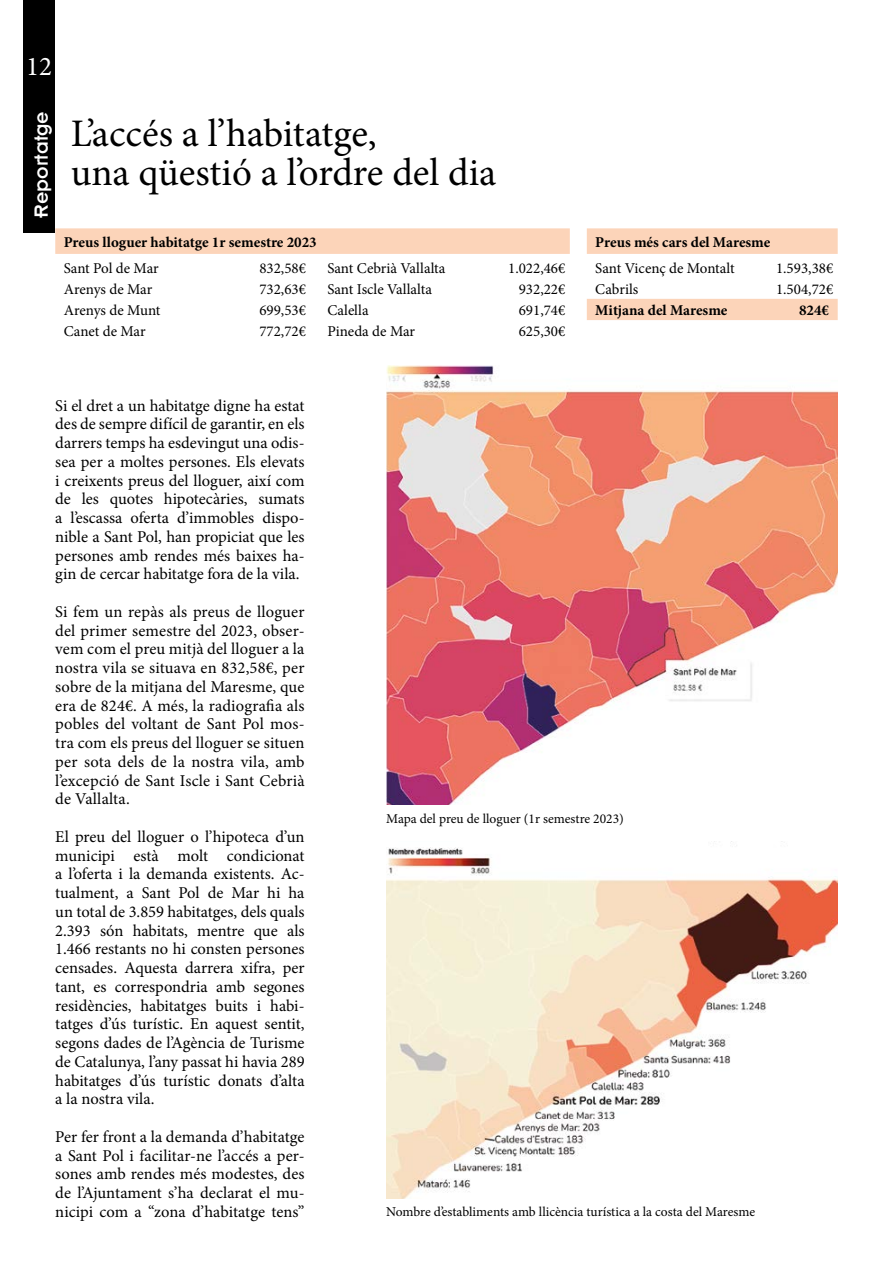
<style>
.page{position:relative;width:893px;height:1263px;background:#fff}
.page>*{position:absolute;margin:0;border:0;box-sizing:border-box;transform-origin:0 0}
._1_1{font:39px/39px "Minion Pro";color:#000}
.Paginació_Blanc{font:27px "Minion Pro";color:#fff}
.Títol_Secció_Vertical{font:21px "Insignia A";color:#fff}
.TEXT_GRAL{font:16.5px/18.8px "Minion Pro";color:#000;text-align:justify}
.TEXT_GRAL-2{font:15px "Minion Pro";color:#000}
.TEXT_GRAL-3{font:700 15px "Minion Pro";color:#000}
.PEU_FOTO_ESQ{font:13.5px "Minion Pro";color:#000}
</style>
<div class="page">
<div style="left:24px;top:0;width:31px;height:232px;background:#000"></div>
<img style="left:386px;top:366px;width:452px;height:438px">
<img style="left:386px;top:847px;width:452px;height:351px">
<svg style="left:55px;top:228px;width:783px;height:92px"></svg>
<p class="Paginació_Blanc" style="left:26px;top:48px;width:27px">12</p>
<p class="Títol_Secció_Vertical" style="left:30px;top:218px;width:108px;rotate:-90deg">Reportatge</p>
<p class="_1_1" style="left:71px;top:115px;width:427px">L’accés a l’habitatge,<br>una qüestió a l’ordre del dia</p>
<p class="TEXT_GRAL-3" style="left:64px;top:231px;width:254px">Preus lloguer habitatge 1r semestre 2023</p>
<p class="TEXT_GRAL-3" style="left:595px;top:231px;width:177px">Preus més cars del Maresme</p>
<p class="TEXT_GRAL-2" style="left:64px;top:258px;width:96px">Sant Pol de Mar</p>
<p class="TEXT_GRAL-2" style="left:259px;top:258px;width:48px">832,58€</p>
<p class="TEXT_GRAL-2" style="left:327px;top:258px;width:120px">Sant Cebrià Vallalta</p>
<p class="TEXT_GRAL-2" style="left:508px;top:258px;width:59px">1.022,46€</p>
<p class="TEXT_GRAL-2" style="left:595px;top:258px;width:141px">Sant Vicenç de Montalt</p>
<p class="TEXT_GRAL-2" style="left:776px;top:258px;width:59px">1.593,38€</p>
<p class="TEXT_GRAL-2" style="left:64px;top:279px;width:90px">Arenys de Mar</p>
<p class="TEXT_GRAL-2" style="left:259px;top:279px;width:48px">732,63€</p>
<p class="TEXT_GRAL-2" style="left:327px;top:279px;width:106px">Sant Iscle Vallalta</p>
<p class="TEXT_GRAL-2" style="left:519px;top:279px;width:48px">932,22€</p>
<p class="TEXT_GRAL-2" style="left:595px;top:279px;width:45px">Cabrils</p>
<p class="TEXT_GRAL-2" style="left:776px;top:279px;width:59px">1.504,72€</p>
<p class="TEXT_GRAL-2" style="left:64px;top:300px;width:98px">Arenys de Munt</p>
<p class="TEXT_GRAL-2" style="left:259px;top:300px;width:48px">699,53€</p>
<p class="TEXT_GRAL-2" style="left:327px;top:300px;width:43px">Calella</p>
<p class="TEXT_GRAL-2" style="left:519px;top:300px;width:48px">691,74€</p>
<p class="TEXT_GRAL-3" style="left:595px;top:300px;width:134px">Mitjana del Maresme</p>
<p class="TEXT_GRAL-3" style="left:799px;top:300px;width:31px">824€</p>
<p class="TEXT_GRAL-2" style="left:64px;top:321px;width:83px">Canet de Mar</p>
<p class="TEXT_GRAL-2" style="left:259px;top:321px;width:48px">772,72€</p>
<p class="TEXT_GRAL-2" style="left:327px;top:321px;width:89px">Pineda de Mar</p>
<p class="TEXT_GRAL-2" style="left:519px;top:321px;width:48px">625,30€</p>
<p class="TEXT_GRAL" style="left:55px;top:396px;width:251px">Si el dret a un habitatge digne ha estat des de sempre difícil de garantir, en els darrers temps ha esdevingut una odis&shy;sea per a moltes persones. Els elevats i creixents preus del lloguer, així com de les quotes hipotecàries, sumats a l’escassa oferta d’immobles dispo&shy;nible a Sant Pol, han propiciat que les persones amb rendes més baixes ha&shy;gin de cercar habitatge fora de la vila.</p>
<p class="TEXT_GRAL" style="left:55px;top:602px;width:251px">Si fem un repàs als preus de lloguer del primer semestre del 2023, obser&shy;vem com el preu mitjà del lloguer a la nostra vila se situava en 832,58€, per sobre de la mitjana del Maresme, que era de 824€. A més, la radiografia als pobles del voltant de Sant Pol mos&shy;tra com els preus del lloguer se situen per sota dels de la nostra vila, amb l’excepció de Sant Iscle i Sant Cebrià de Vallalta.</p>
<p class="TEXT_GRAL" style="left:55px;top:827px;width:251px">El preu del lloguer o l’hipoteca d’un municipi està molt condicionat a l’oferta i la demanda existents. Ac&shy;tualment, a Sant Pol de Mar hi ha un total de 3.859 habitatges, dels quals 2.393 són habitats, mentre que als 1.466 restants no hi consten persones censades. Aquesta darrera xifra, per tant, es correspondria amb segones residències, habitatges buits i habi&shy;tatges d’ús turístic. En aquest sentit, segons dades de l’Agència de Turisme de Catalunya, l’any passat hi havia 289 habitatges d’ús turístic donats d’alta a la nostra vila.</p>
<p class="TEXT_GRAL" style="left:55px;top:1127px;width:251px">Per fer front a la demanda d’habitatge a Sant Pol i facilitar-ne l’accés a per&shy;sones amb rendes més modestes, des de l’Ajuntament s’ha declarat el mu&shy;nicipi com a “zona d’habitatge tens”</p>
<p class="PEU_FOTO_ESQ" style="left:386px;top:810px;width:239px">Mapa del preu de lloguer (1r semestre 2023)</p>
<p class="PEU_FOTO_ESQ" style="left:386px;top:1203px;width:370px">Nombre d’establiments amb llicència turística a la costa del Maresme</p>
</div>
